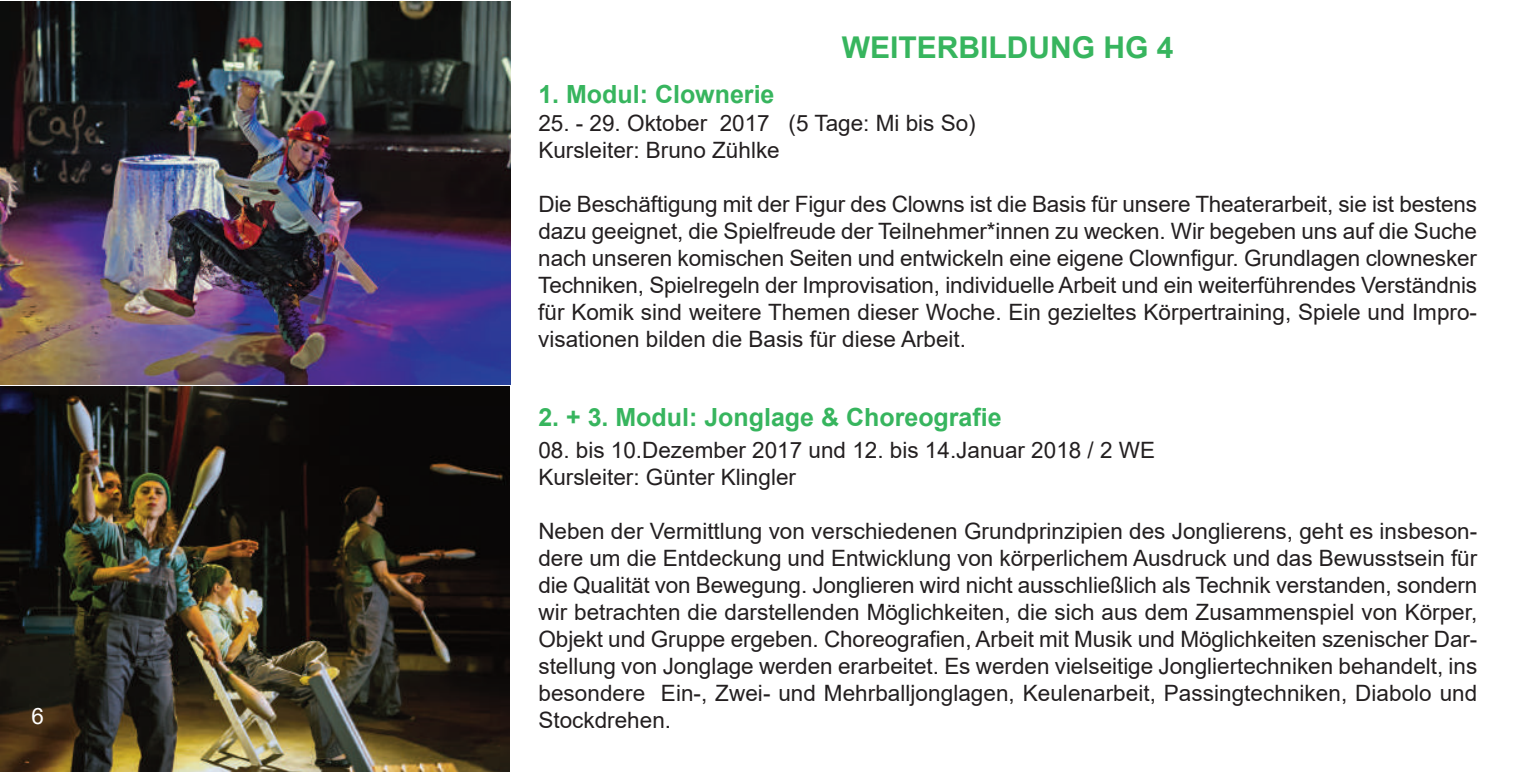
<style>
.page{position:relative;width:1517px;height:773px;background:#fff}
.page>*{position:absolute;margin:0;border:0;box-sizing:border-box;transform-origin:0 0}
.t1{font:700 30px "Arial";color:#37b55e}
.t2{font:700 25px "Arial";color:#37b55e}
.t3{font:22.5px/27px "Arial";color:#231f20}
.t4{font:22.5px "Arial";color:#fff}
</style>
<div class="page">
<img style="left:0;top:2px;width:511px;height:382px">
<img style="left:0;top:386px;width:509px;height:385px">
<h1 class="t1" style="left:842px;top:31px;width:333px">WEITERBILDUNG HG 4</h1>
<p class="t2" style="left:538px;top:80px;width:238px">1. Modul: Clownerie</p>
<p class="t3" style="left:538px;top:110px;width:439px">25. - 29. Oktober 2017 (5 Tage: Mi bis So)<br>Kursleiter: Bruno Zühlke</p>
<p class="t3" style="left:538px;top:191px;width:940px;text-align:justify">Die Beschäftigung mit der Figur des Clowns ist die Basis für unsere Theaterarbeit, sie ist bestens dazu geeignet, die Spielfreude der Teilnehmer*innen zu wecken. Wir begeben uns auf die Suche nach unseren komischen Seiten und entwickeln eine eigene Clownfigur. Grundlagen clownesker Techniken, Spielregeln der Improvisation, individuelle Arbeit und ein weiterführendes Verständnis für Komik sind weitere Themen dieser Woche. Ein gezieltes Körpertraining, Spiele und Impro&shy;visationen bilden die Basis für diese Arbeit.</p>
<p class="t2" style="left:538px;top:404px;width:465px">2. + 3. Modul: Jonglage &amp; Choreografie</p>
<p class="t3" style="left:538px;top:437px;width:618px">08. bis 10.Dezember 2017 und 12. bis 14.Januar 2018 / 2 WE<br>Kursleiter: Günter Klingler</p>
<p class="t3" style="left:538px;top:518px;width:940px;text-align:justify">Neben der Vermittlung von verschiedenen Grundprinzipien des Jonglierens, geht es insbeson&shy;dere um die Entdeckung und Entwicklung von körperlichem Ausdruck und das Bewusstsein für die Qualität von Bewegung. Jonglieren wird nicht ausschließlich als Technik verstanden, sondern wir betrachten die darstellenden Möglichkeiten, die sich aus dem Zusammenspiel von Körper, Objekt und Gruppe ergeben. Choreografien, Arbeit mit Musik und Möglichkeiten szenischer Dar&shy;stellung von Jonglage werden erarbeitet. Es werden vielseitige Jongliertechniken behandelt, ins besondere Ein-, Zwei- und Mehrballjonglagen, Keulenarbeit, Passingtechniken, Diabolo und</p>
<p class="t4" style="left:31px;top:703px;width:14px">6</p>
<p class="t3" style="left:538px;top:707px;width:134px">Stockdrehen.</p>
</div>
